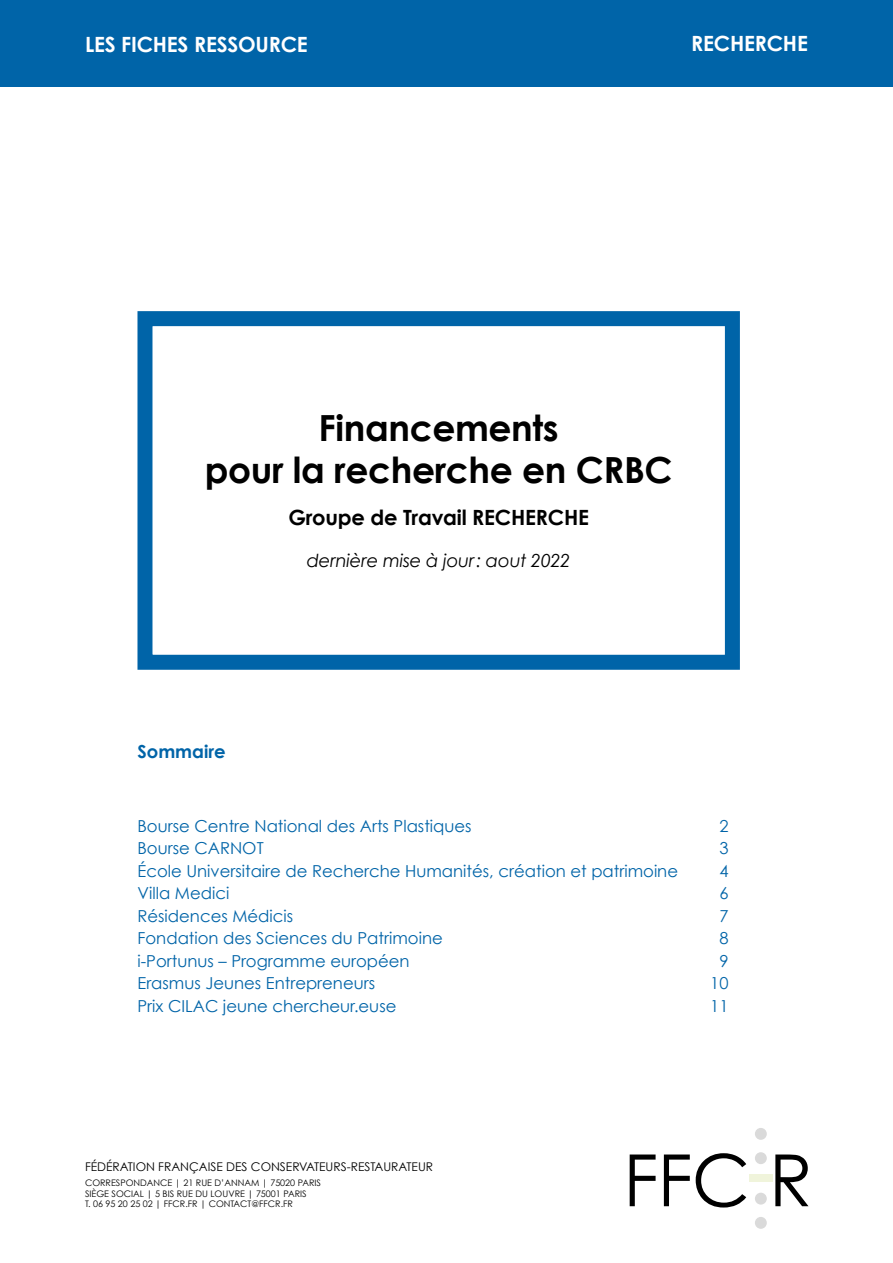
<style>
.page{position:relative;width:893px;height:1263px;background:#fff}
.page>*{position:absolute;margin:0;border:0;box-sizing:border-box;transform-origin:0 0}
.t1{font:72px "Century Gothic";color:#000}
.t2{font:700 36px/42px "Century Gothic";letter-spacing:-.01em;color:#000;text-align:center}
.t3{font:700 21px "Century Gothic";letter-spacing:-.01em;color:#fff}
.t4{font:700 21px "Century Gothic";letter-spacing:-.01em;color:#000}
.t5{font:italic 18px "Century Gothic";letter-spacing:-.01em;color:#000}
.t6{font:700 18px "Century Gothic";color:#0064a8}
.t7{font:16.5px "Century Gothic";color:#0064a8}
.t8{font:12px "Century Gothic";color:#000}
.t9{font:9px/10.5px "Century Gothic";color:#000}
</style>
<div class="page">
<div style="left:749px;top:1174px;width:24px;height:8px;background:#f0f4db"></div>
<div style="left:755px;top:1152px;width:12px;height:12px;background:#dadada;border-radius:50%"></div>
<div style="left:755px;top:1128px;width:12px;height:12px;background:#dadada;border-radius:50%"></div>
<div style="left:755px;top:1193px;width:12px;height:11px;background:#dadada;border-radius:50%"></div>
<div style="left:755px;top:1217px;width:12px;height:12px;background:#dadada;border-radius:50%"></div>
<div style="left:0;top:0;width:893px;height:86px;background:#0064a8"></div>
<div style="left:137px;top:311px;width:603px;height:359px;border:15px solid #0064a8"></div>
<p class="t3" style="left:85px;top:31px;width:224px">LES FICHES RESSOURCE</p>
<p class="t3" style="left:691px;top:30px;width:118px">RECHERCHE</p>
<h2 class="t2" style="left:205px;top:406px;width:469px">Financements<br>pour la recherche en CRBC</h2>
<p class="t4" style="left:288px;top:504px;width:302px">Groupe de Travail RECHERCHE</p>
<p class="t5" style="left:307px;top:549px;width:265px">dernière mise à jour: aout 2022</p>
<p class="t6" style="left:137px;top:740px;width:90px">Sommaire</p>
<p class="t7" style="left:137px;top:816px;width:336px">Bourse Centre National des Arts Plastiques</p>
<p class="t7" style="left:719px;top:816px;width:11px">2</p>
<p class="t7" style="left:137px;top:838px;width:128px">Bourse CARNOT</p>
<p class="t7" style="left:719px;top:838px;width:11px">3</p>
<p class="t7" style="left:137px;top:861px;width:542px">École Universitaire de Recherche Humanités, création et patrimoine</p>
<p class="t7" style="left:719px;top:861px;width:11px">4</p>
<p class="t7" style="left:137px;top:883px;width:93px">Villa Medici</p>
<p class="t7" style="left:719px;top:883px;width:11px">6</p>
<p class="t7" style="left:137px;top:906px;width:157px">Résidences Médicis</p>
<p class="t7" style="left:719px;top:906px;width:11px">7</p>
<p class="t7" style="left:137px;top:928px;width:307px">Fondation des Sciences du Patrimoine</p>
<p class="t7" style="left:719px;top:928px;width:11px">8</p>
<p class="t7" style="left:137px;top:951px;width:274px">i-Portunus – Programme européen</p>
<p class="t7" style="left:719px;top:951px;width:11px">9</p>
<p class="t7" style="left:137px;top:973px;width:239px">Erasmus Jeunes Entrepreneurs</p>
<p class="t7" style="left:710px;top:973px;width:20px">10</p>
<p class="t7" style="left:137px;top:996px;width:260px">Prix CILAC jeune chercheur.euse</p>
<p class="t7" style="left:710px;top:996px;width:20px">11</p>
<p class="t8" style="left:85px;top:1159px;width:350px">FÉDÉRATION FRANÇAISE DES CONSERVATEURS-RESTAURATEUR</p>
<p class="t9" style="left:85px;top:1177px;width:238px">CORRESPONDANCE | 21 RUE D’ANNAM | 75020 PARIS<br>SIÈGE SOCIAL | 5 BIS RUE DU LOUVRE | 75001 PARIS<br>T. 06 95 20 25 02 | FFCR.FR | CONTACT@FFCR.FR</p>
<h1 class="t1" style="left:623px;top:1136px;width:191px">FFC R</h1>
</div>
